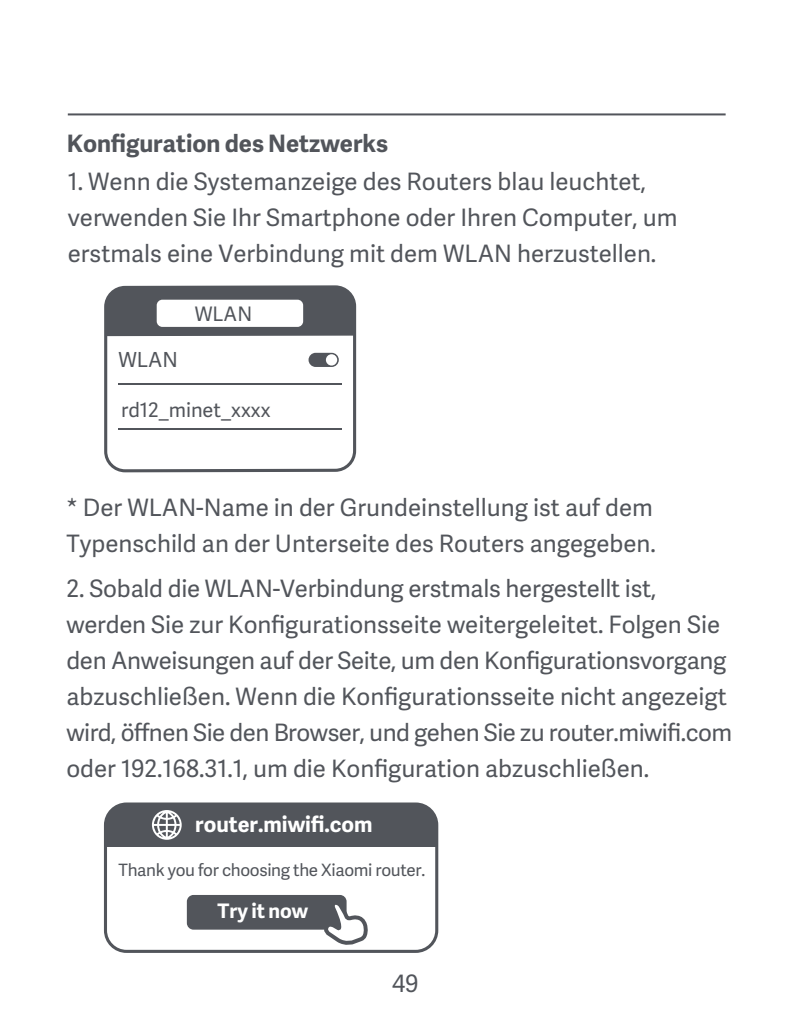
<style>
.page{position:relative;width:794px;height:1021px;background:#fff}
.page>*{position:absolute;margin:0;border:0;box-sizing:border-box;transform-origin:0 0}
.t1{font:24px/36px "Adelle Sans";color:#52555b}
.t2{font:700 24px "Adelle Sans";color:#52555b}
.t3{font:700 21.6px "Adelle Sans";color:#fff}
.t4{font:20.8px "Adelle Sans";color:#52555b}
.t5{font:20px "Adelle Sans";color:#52555b}
.t6{font:700 20px "Adelle Sans";color:#fff}
.t7{font:16.8px "Adelle Sans";letter-spacing:-.02em;color:#52555b}
</style>
<div class="page">
<hr style="left:118px;top:429px;width:224px;height:1px;background:#52555b">
<hr style="left:118px;top:383px;width:224px;height:1px;background:#52555b">
<div style="left:104px;top:285px;width:252px;height:187px;border:3px solid #52555b;border-radius:20px"></div>
<div style="left:105px;top:287px;width:249px;height:49px;background:#52555b"></div>
<div style="left:157px;top:300px;width:146px;height:27px;background:#fff;border-radius:6px"></div>
<div style="left:308px;top:353px;width:31px;height:14px;background:#52555b;border-radius:7px"></div>
<div style="left:326px;top:354px;width:11px;height:11px;background:#fff;border-radius:50%"></div>
<hr style="left:68px;top:113px;width:657px;height:2px;background:#52555b">
<div style="left:187px;top:894px;width:159px;height:35px;background:#52555b;border-radius:7px"></div>
<div style="left:105px;top:803px;width:332px;height:43px;background:#52555b"></div>
<div style="left:104px;top:802px;width:334px;height:150px;border:3px solid #52555b;border-radius:21px"></div>
<svg style="left:324px;top:896px;width:45px;height:57px"></svg>
<svg style="left:152px;top:810px;width:30px;height:29px"></svg>
<p class="t2" style="left:67px;top:126px;width:323px">Konfiguration des Netzwerks</p>
<p class="t1" style="left:68px;top:162px;width:611px">1. Wenn die Systemanzeige des Routers blau leuchtet, verwenden Sie Ihr Smartphone oder Ihren Computer, um erstmals eine Verbindung mit dem WLAN herzustellen.</p>
<p class="t5" style="left:195px;top:300px;width:59px">WLAN</p>
<p class="t4" style="left:118px;top:345px;width:61px">WLAN</p>
<p class="t5" style="left:121px;top:395px;width:151px">rd12_minet_xxxx</p>
<p class="t1" style="left:66px;top:488px;width:591px">* Der WLAN-Name in der Grundeinstellung ist auf dem<br>Typenschild an der Unterseite des Routers angegeben.</p>
<p class="t1" style="left:66px;top:569px;width:667px">2. Sobald die WLAN-Verbindung erstmals hergestellt ist, werden Sie zur Konfigurationsseite weitergeleitet. Folgen Sie den Anweisungen auf der Seite, um den Konfigurationsvorgang abzuschließen. Wenn die Konfigurationsseite nicht angezeigt wird, öffnen Sie den Browser, und gehen Sie zu router.miwifi.com oder 192.168.31.1, um die Konfiguration abzuschließen.</p>
<p class="t3" style="left:195px;top:808px;width:179px">router.miwifi.com</p>
<p class="t7" style="left:119px;top:858px;width:308px">Thank you for choosing the Xiaomi router.</p>
<p class="t6" style="left:218px;top:896px;width:92px">Try it now</p>
<p class="t1" style="left:392px;top:964px;width:28px">49</p>
</div>
